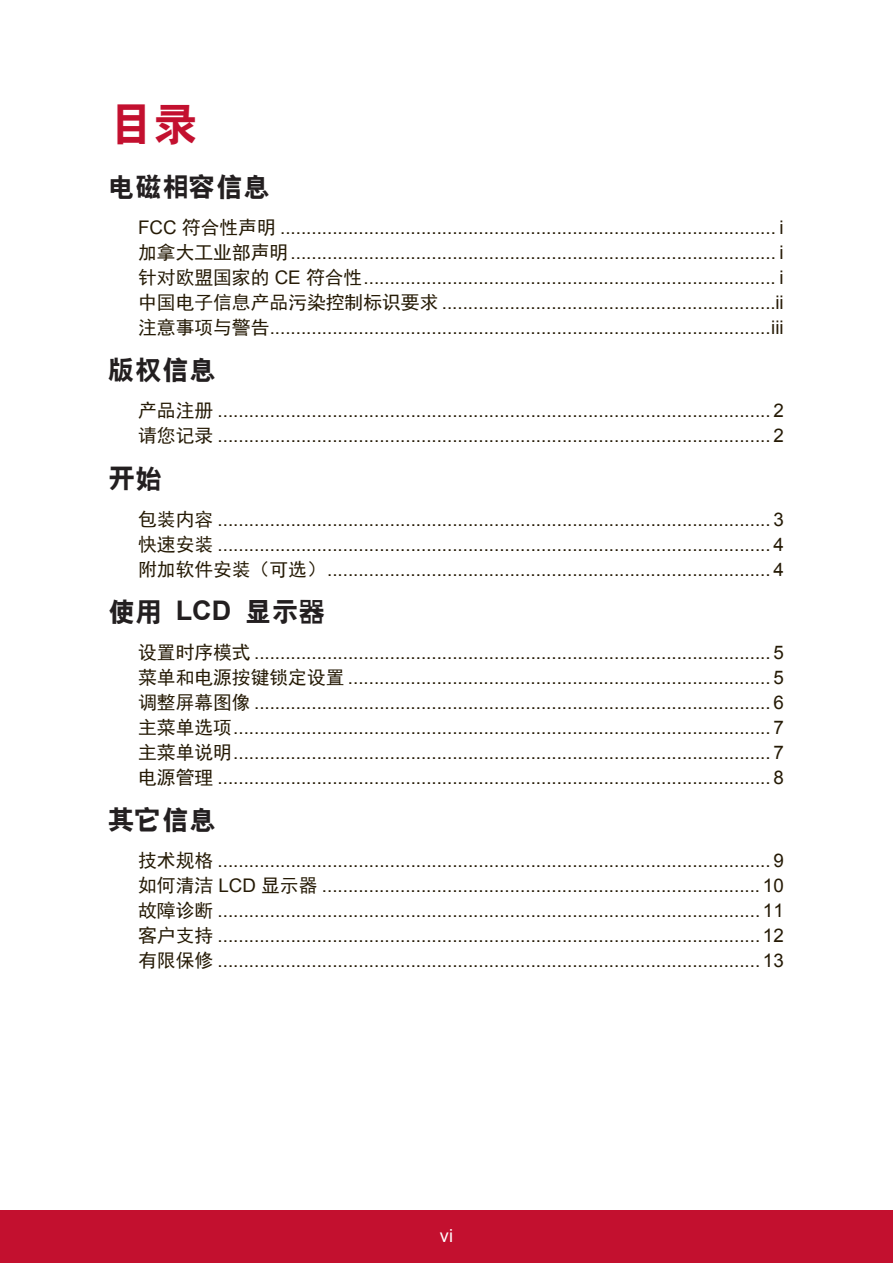
<style>
.page{position:relative;width:893px;height:1263px;background:#fff}
.page>*{position:absolute;margin:0;border:0;box-sizing:border-box;transform-origin:0 0}
.t1{font:45px "RS Cu Hei";color:#c3102f}
.t2{font:27px "RS Cu Hei";color:#231f20}
.t3{font:18.75px/24.9px "Arial";color:#251a05;text-align:justify}
.t4{font:18px "Arial";color:#fff}
.s1{font-family:"Sim Hei"}
.s2{font-family:"Arial";font-weight:700}
</style>
<div class="page">
<div style="left:0;top:1210px;width:892px;height:53px;background:#c3102f"></div>
<h1 class="t1" style="left:108px;top:101px;width:91px">目录</h1>
<h2 class="t2" style="left:108px;top:173px;width:163px">电磁相容信息</h2>
<p class="t3" style="left:138px;top:215px;width:647px">FCC <span class="s1">符合性声明</span> ............................................................................................... i<span class="s1">加拿大工业部声明</span> ............................................................................................. i<span class="s1">针对欧盟国家的</span> CE <span class="s1">符合性</span> ............................................................................... i<span class="s1">中国电子信息产品污染控制标识要求</span> ................................................................ii<span class="s1">注意事项与警告</span> ................................................................................................iii</p>
<h2 class="t2" style="left:108px;top:356px;width:109px">版权信息</h2>
<p class="t3" style="left:138px;top:398px;width:647px"><span class="s1">产品注册</span> .......................................................................................................... 2<span class="s1">请您记录</span> .......................................................................................................... 2</p>
<h2 class="t2" style="left:108px;top:465px;width:55px">开始</h2>
<p class="t3" style="left:138px;top:507px;width:647px"><span class="s1">包装内容</span> .......................................................................................................... 3<span class="s1">快速安装</span> .......................................................................................................... 4<span class="s1">附加软件安装（可选）</span> ..................................................................................... 4</p>
<h2 class="t2" style="left:108px;top:598px;width:219px">使用 <span class="s2">LCD</span> 显示器</h2>
<p class="t3" style="left:138px;top:640px;width:647px"><span class="s1">设置时序模式</span> ................................................................................................... 5<span class="s1">菜单和电源按键锁定设置</span> ................................................................................. 5<span class="s1">调整屏幕图像</span> ................................................................................................... 6<span class="s1">主菜单选项</span> ....................................................................................................... 7<span class="s1">主菜单说明</span> ....................................................................................................... 7<span class="s1">电源管理</span> .......................................................................................................... 8</p>
<h2 class="t2" style="left:108px;top:806px;width:109px">其它信息</h2>
<p class="t3" style="left:138px;top:848px;width:647px"><span class="s1">技术规格</span> .......................................................................................................... 9<span class="s1">如何清洁</span> LCD <span class="s1">显示器</span> .................................................................................... 10<span class="s1">故障诊断</span> ........................................................................................................ 11<span class="s1">客户支持</span> ........................................................................................................ 12<span class="s1">有限保修</span> ........................................................................................................ 13</p>
<p class="t4" style="left:440px;top:1223px;width:14px">vi</p>
</div>
